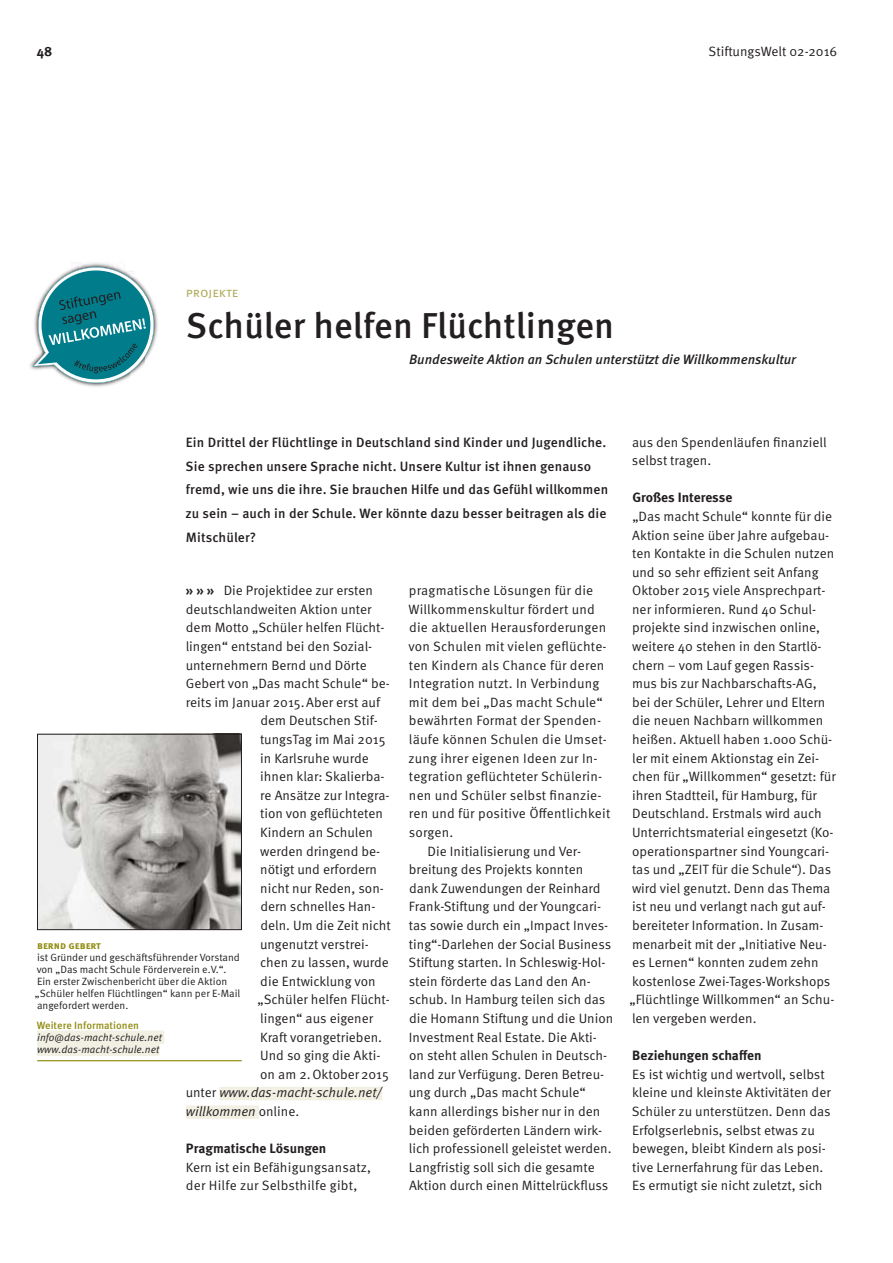
<style>
.page{position:relative;width:893px;height:1263px;background:#fff}
.page>*{position:absolute;margin:0;border:0;box-sizing:border-box;transform-origin:0 0}
.t1{font:500 36px "Meta Pro";color:#231f20}
.t2{font:13.5px/18.6px "Meta Pro";color:#231f20}
.t3{font:500 13.5px/24px "Meta Pro";letter-spacing:.01em;color:#231f20}
.t4{font:italic 500 13.5px "Meta Pro";color:#231f20}
.t5{font:700 13.5px "Meta Pro";color:#231f20}
.t6{font:italic 13.5px "Meta Pro";color:#231f20}
.t7{font:13.5px "Meta Pro";color:#aea955}
.t8{font:10.5px/12px "Meta Pro";color:#231f20}
.t9{font:italic 10.5px/12px "Meta Pro";color:#231f20}
.t10{font:500 10.5px "Meta Pro";color:#908d12}
.t11{font:700 10.5px "Meta Pro";color:#908d12}
.s1{font-weight:700}
.s2{font-style:normal}
</style>
<div class="page">
<img style="left:75px;top:262px;width:42px;height:5px">
<img style="left:154px;top:305px;width:4px;height:40px">
<img style="left:29px;top:362px;width:3px;height:7px">
<svg style="left:32px;top:267px;width:122px;height:116px"></svg>
<div style="left:219px;top:1087px;width:163px;height:13px;background:#f1f0e3"></div>
<div style="left:186px;top:1105px;width:70px;height:14px;background:#f1f0e3"></div>
<hr style="left:256px;top:1105px;width:3px;height:14px;background:#f1f0e3">
<img style="left:39px;top:736px;width:201px;height:192px">
<div style="left:37px;top:734px;width:205px;height:196px;border:1px solid #231f20"></div>
<div style="left:37px;top:1031px;width:127px;height:13px;background:#f1f0e3"></div>
<div style="left:37px;top:1043px;width:122px;height:13px;background:#f1f0e3"></div>
<hr style="left:37px;top:1060px;width:205px;height:1px;background:#908d12">
<p class="t5" style="left:37px;top:43px;width:17px">48</p>
<p class="t2" style="left:708px;top:43px;width:130px">StiftungsWelt 02-2016</p>
<p class="t7" style="left:186px;top:288px;width:54px">projekte</p>
<h1 class="t1" style="left:186px;top:312px;width:430px">Schüler helfen Flüchtlingen</h1>
<p class="t4" style="left:409px;top:352px;width:388px">Bundesweite Aktion an Schulen unterstützt die Willkommenskultur</p>
<p class="t3" style="left:185px;top:431px;width:424px">Ein Drittel der Flüchtlinge in Deutschland sind Kinder und Jugendliche.<br>Sie sprechen unsere Sprache nicht. Unsere Kultur ist ihnen genauso fremd, wie uns die ihre. Sie brauchen Hilfe und das Gefühl willkommen zu sein – auch in der Schule. Wer könnte dazu besser beitragen als die Mitschüler?</p>
<p class="t2" style="left:186px;top:582px;width:189px"><span class="s1">» » »</span> Die Projektidee zur ersten</p>
<p class="t2" style="left:186px;top:601px;width:187px">deutschlandweiten Aktion unter</p>
<p class="t2" style="left:186px;top:619px;width:200px">dem Motto „Schüler helfen Flücht-</p>
<p class="t2" style="left:186px;top:638px;width:188px">lingen“ entstand bei den Sozial-</p>
<p class="t2" style="left:186px;top:657px;width:183px">unternehmern Bernd und Dörte</p>
<p class="t2" style="left:186px;top:675px;width:206px">Gebert von „Das macht Schule“ be-</p>
<p class="t2" style="left:186px;top:694px;width:196px">reits im Januar 2015. Aber erst auf</p>
<p class="t2" style="left:260px;top:712px;width:119px">dem Deutschen Stif-</p>
<p class="t2" style="left:260px;top:731px;width:127px">tungsTag im Mai 2015</p>
<p class="t2" style="left:260px;top:750px;width:110px">in Karlsruhe wurde</p>
<p class="t2" style="left:260px;top:768px;width:126px">ihnen klar: Skalierba-</p>
<p class="t2" style="left:260px;top:787px;width:131px">re Ansätze zur Integra-</p>
<p class="t2" style="left:260px;top:805px;width:124px">tion von geflüchteten</p>
<p class="t2" style="left:260px;top:824px;width:114px">Kindern an Schulen</p>
<p class="t2" style="left:260px;top:843px;width:122px">werden dringend be-</p>
<p class="t2" style="left:260px;top:861px;width:118px">nötigt und erfordern</p>
<p class="t2" style="left:260px;top:880px;width:125px">nicht nur Reden, son-</p>
<p class="t2" style="left:260px;top:898px;width:117px">dern schnelles Han-</p>
<p class="t2" style="left:260px;top:917px;width:132px">deln. Um die Zeit nicht</p>
<p class="t2" style="left:260px;top:936px;width:110px">ungenutzt verstrei-</p>
<p class="t2" style="left:260px;top:954px;width:130px">chen zu lassen, wurde</p>
<p class="t2" style="left:260px;top:973px;width:117px">die Entwicklung von</p>
<p class="t2" style="left:257px;top:991px;width:134px">„Schüler helfen Flücht-</p>
<p class="t2" style="left:260px;top:1010px;width:115px">lingen“ aus eigener</p>
<p class="t2" style="left:260px;top:1029px;width:123px">Kraft vorangetrieben.</p>
<p class="t2" style="left:260px;top:1047px;width:122px">Und so ging die Akti-</p>
<p class="t2" style="left:260px;top:1066px;width:130px">on am 2. Oktober 2015</p>
<p class="t6" style="left:186px;top:1088px;width:198px"><span class="s2">unter</span> www.das-macht-schule.net/</p>
<p class="t6" style="left:186px;top:1106px;width:115px">willkommen <span class="s2">online.</span></p>
<p class="t5" style="left:186px;top:1141px;width:142px">Pragmatische Lösungen</p>
<p class="t2" style="left:186px;top:1159px;width:187px">Kern ist ein Befähigungsansatz, der Hilfe zur Selbsthilfe gibt,</p>
<p class="t11" style="left:37px;top:939px;width:65px">bernd gebert</p>
<p class="t8" style="left:35px;top:952px;width:207px">ist Gründer und geschäftsführender Vorstand von „Das macht Schule Förderverein e.V.“.<br>Ein erster Zwischenbericht über die Aktion „Schüler helfen Flüchtlingen“ kann per E-Mail angefordert werden.</p>
<p class="t10" style="left:37px;top:1022px;width:104px">Weitere Informationen</p>
<p class="t9" style="left:37px;top:1032px;width:126px">info@das-macht-schule.net www.das-macht-schule.net</p>
<p class="t2" style="left:409px;top:582px;width:186px">pragmatische Lösungen für die</p>
<p class="t2" style="left:408px;top:601px;width:188px">Willkommenskultur fördert und</p>
<p class="t2" style="left:409px;top:620px;width:199px">die aktuellen Herausforderungen</p>
<p class="t2" style="left:408px;top:638px;width:200px">von Schulen mit vielen geflüchte-</p>
<p class="t2" style="left:409px;top:657px;width:197px">ten Kindern als Chance für deren</p>
<p class="t2" style="left:409px;top:675px;width:192px">Integration nutzt. In Verbindung</p>
<p class="t2" style="left:409px;top:694px;width:195px">mit dem bei „Das macht Schule“</p>
<p class="t2" style="left:409px;top:712px;width:194px">bewährten Format der Spenden-</p>
<p class="t2" style="left:409px;top:731px;width:199px">läufe können Schulen die Umset-</p>
<p class="t2" style="left:408px;top:750px;width:191px">zung ihrer eigenen Ideen zur In-</p>
<p class="t2" style="left:409px;top:768px;width:195px">tegration geflüchteter Schülerin-</p>
<p class="t2" style="left:409px;top:787px;width:194px">nen und Schüler selbst finanzie-</p>
<p class="t2" style="left:409px;top:805px;width:203px">ren und für positive Öffentlichkeit</p>
<p class="t2" style="left:409px;top:824px;width:46px">sorgen.</p>
<p class="t2" style="left:428px;top:843px;width:155px">Die Initialisierung und Ver-</p>
<p class="t2" style="left:409px;top:861px;width:176px">breitung des Projekts konnten</p>
<p class="t2" style="left:409px;top:880px;width:193px">dank Zuwendungen der Reinhard</p>
<p class="t2" style="left:409px;top:898px;width:194px">Frank-Stiftung und der Youngcari-</p>
<p class="t2" style="left:409px;top:917px;width:201px">tas sowie durch ein „Impact Inves-</p>
<p class="t2" style="left:409px;top:936px;width:204px">ting“-Darlehen der Social Business</p>
<p class="t2" style="left:409px;top:954px;width:198px">Stiftung starten. In Schleswig-Hol-</p>
<p class="t2" style="left:409px;top:973px;width:184px">stein förderte das Land den An-</p>
<p class="t2" style="left:409px;top:991px;width:198px">schub. In Hamburg teilen sich das</p>
<p class="t2" style="left:409px;top:1010px;width:206px">die Homann Stiftung und die Union</p>
<p class="t2" style="left:409px;top:1029px;width:189px">Investment Real Estate. Die Akti-</p>
<p class="t2" style="left:409px;top:1047px;width:200px">on steht allen Schulen in Deutsch-</p>
<p class="t2" style="left:409px;top:1066px;width:197px">land zur Verfügung. Deren Betreu-</p>
<p class="t2" style="left:409px;top:1084px;width:178px">ung durch „Das macht Schule“</p>
<p class="t2" style="left:409px;top:1103px;width:193px">kann allerdings bisher nur in den</p>
<p class="t2" style="left:409px;top:1122px;width:195px">beiden geförderten Ländern wirk-</p>
<p class="t2" style="left:409px;top:1140px;width:204px">lich professionell geleistet werden.</p>
<p class="t2" style="left:409px;top:1159px;width:187px">Langfristig soll sich die gesamte</p>
<p class="t2" style="left:409px;top:1177px;width:201px">Aktion durch einen Mittelrückfluss</p>
<p class="t2" style="left:632px;top:434px;width:196px">aus den Spendenläufen finanziell selbst tragen.</p>
<p class="t5" style="left:632px;top:490px;width:101px">Großes Interesse</p>
<p class="t2" style="left:629px;top:508px;width:208px">„Das macht Schule“ konnte für die Aktion seine über Jahre aufgebau&shy;ten Kontakte in die Schulen nutzen und so sehr effizient seit Anfang Oktober 2015 viele Ansprechpart&shy;ner informieren. Rund 40 Schul&shy;projekte sind inzwischen online, weitere 40 stehen in den Startlö&shy;chern – vom Lauf gegen Rassis&shy;mus bis zur Nachbarschafts-AG,<br>bei der Schüler, Lehrer und Eltern die neuen Nachbarn willkommen heißen. Aktuell haben 1.000 Schü&shy;ler mit einem Aktionstag ein Zei&shy;chen für „Willkommen“ gesetzt: für ihren Stadtteil, für Hamburg, für Deutschland. Erstmals wird auch Unterrichtsmaterial eingesetzt (Ko&shy;operationspartner sind Youngcari&shy;tas und „ZEIT für die Schule“). Das wird viel genutzt. Denn das Thema ist neu und verlangt nach gut auf&shy;bereiteter Information. In Zusam&shy;menarbeit mit der „Initiative Neu&shy;es Lernen“ konnten zudem zehn kostenlose Zwei-Tages-Workshops „Flüchtlinge Willkommen“ an Schu&shy;len vergeben werden.</p>
<p class="t5" style="left:632px;top:1048px;width:131px">Beziehungen schaffen</p>
<p class="t2" style="left:632px;top:1066px;width:201px">Es ist wichtig und wertvoll, selbst kleine und kleinste Aktivitäten der Schüler zu unterstützen. Denn das Erfolgserlebnis, selbst etwas zu bewegen, bleibt Kindern als posi&shy;tive Lernerfahrung für das Leben.<br>Es ermutigt sie nicht zuletzt, sich</p>
</div>
